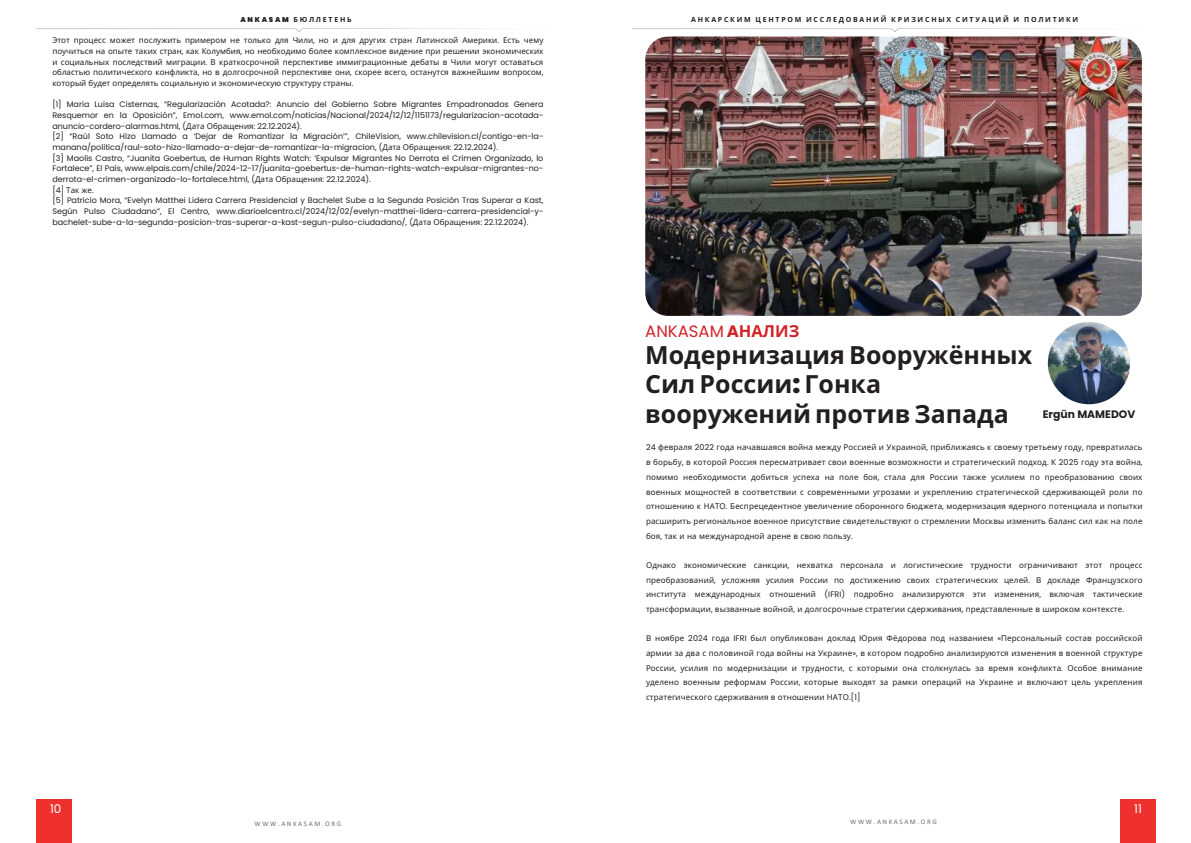
<style>
.page{position:relative;width:1191px;height:843px;background:#fff}
.page>*{position:absolute;margin:0;border:0;box-sizing:border-box;transform-origin:0 0}
.t1{font:700 25px/29.2px "Noto Sans";color:#231f20}
.t2{font:16.5px "Poppins";color:#d2232a}
.t3{font:12px "Poppins";color:#fff}
.t4{font:700 10.8px "Poppins";color:#231f20}
.t5{font:8px/14.7px "Noto Sans";letter-spacing:.015em;color:#231f20;text-align:justify}
.t6{font:8px/10.7px "Poppins";color:#231f20}
.t7{font:700 7px "Noto Sans";letter-spacing:.25em;color:#231f20}
.t8{font:7px "Calibri";letter-spacing:.225em;color:#6d6e70}
.s1{font-family:"Poppins";font-weight:900}
.s2{font-family:"Poppins"}
.s3{font-family:"Noto Sans"}
.s4{font-weight:700}
.s5{font-family:"Noto Sans";font-weight:700}
</style>
<div class="page">
<div style="left:1119px;top:798px;width:36px;height:44px;background:#ee312e"></div>
<div style="left:36px;top:798px;width:35px;height:44px;background:#ee312e"></div>
<img style="left:645px;top:36px;width:496px;height:280px">
<img style="left:1047px;top:322px;width:82px;height:82px;border-radius:50%">
<p class="t7" style="left:240px;top:14px;width:113px"><span class="s1">ANKASAM</span> БЮЛЛЕТЕНЬ</p>
<p class="t7" style="left:691px;top:14px;width:388px">АНКАРСКИМ ЦЕНТРОМ ИССЛЕДОВАНИЙ КРИЗИСНЫХ СИТУАЦИЙ И ПОЛИТИКИ</p>
<p class="t5" style="left:52px;top:35px;width:492px;line-height:10.7px">Этот процесс может послужить примером не только для Чили<span class="s2">,</span> но и для других стран Латинской Америки<span class="s2">.</span> Есть чему поучиться на опыте таких стран<span class="s2">,</span> как Колумбия<span class="s2">,</span> но необходимо более комплексное видение при решении экономических и социальных последствий миграции<span class="s2">.</span> В краткосрочной перспективе иммиграционные дебаты в Чили могут оставаться областью политического конфликта<span class="s2">,</span> но в долгосрочной перспективе они<span class="s2">,</span> скорее всего<span class="s2">,</span> останутся важнейшим вопросом<span class="s2">, </span>который будет определять социальную и экономическую структуру страны<span class="s2">.</span></p>
<p class="t6" style="left:52px;top:99px;width:492px">[1] Maria Luisa Cisternas, “Regularización Acotada?: Anuncio del Gobierno Sobre Migrantes Empadronados Genera Resquemor en la Oposición”, Emol.com, www.emol.com/noticias/Nacional/2024/12/12/1151173/regularizacion-acotada&shy;anuncio-cordero-alarmas.html, (<span class="s3">Дата Обращения</span>: 22.12.2024).<br>[2] “Raúl Soto Hizo Llamado a ‘Dejar de Romantizar la Migración’”, ChileVision, www.chilevision.cl/contigo-en-la&shy;manana/politica/raul-soto-hizo-llamado-a-dejar-de-romantizar-la-migracion, (<span class="s3">Дата Обращения</span>: 22.12.2024).<br>[3] Maolis Castro, “Juanita Goebertus, de Human Rights Watch: ‘Expulsar Migrantes No Derrota el Crimen Organizado, lo Fortalece”, El País, www.elpais.com/chile/2024-12-17/juanita-goebertus-de-human-rights-watch-expulsar-migrantes-no&shy;derrota-el-crimen-organizado-lo-fortalece.html, (<span class="s3">Дата Обращения</span>: 22.12.2024).</p>
<p class="t5" style="left:52px;top:182px;width:43px"><span class="s2">[4]</span> Так же<span class="s2">.</span></p>
<p class="t6" style="left:52px;top:195px;width:492px;text-align:justify">[5] Patricio Mora, “Evelyn Matthei Lidera Carrera Presidencial y Bachelet Sube a la Segunda Posición Tras Superar a Kast, Según Pulso Ciudadano”, El Centro, www.diarioelcentro.cl/2024/12/02/evelyn-matthei-lidera-carrera-presidencial-y&shy;bachelet-sube-a-la-segunda-posicion-tras-superar-a-kast-segun-pulso-ciudadano/, (<span class="s3">Дата Обращения</span>: 22.12.2024).</p>
<h2 class="t2" style="left:645px;top:319px;width:156px">ANKASAM <span class="s4">A</span><span class="s5">НАЛИЗ</span></h2>
<h1 class="t1" style="left:645px;top:339px;width:388px">Модернизация Вооружённых<br>Сил России<span class="s1">:</span> Гонка вооружений против Запада</h1>
<h3 class="t4" style="left:1042px;top:406px;width:94px">Ergün MAMEDOV</h3>
<p class="t5" style="left:646px;top:440px;width:498px"><span class="s2">24</span> февраля <span class="s2">2022</span> года начавшаяся война между Россией и Украиной<span class="s2">,</span> приближаясь к своему третьему году<span class="s2">,</span> превратилась в борьбу<span class="s2">,</span> в которой Россия пересматривает свои военные возможности и стратегический подход<span class="s2">.</span> К <span class="s2">2025</span> году эта война<span class="s2">, </span>помимо необходимости добиться успеха на поле боя<span class="s2">,</span> стала для России также усилием по преобразованию своих военных мощностей в соответствии с современными угрозами и укреплению стратегической сдерживающей роли по отношению к НАТО<span class="s2">.</span> Беспрецедентное увеличение оборонного бюджета<span class="s2">,</span> модернизация ядерного потенциала и попытки расширить региональное военное присутствие свидетельствуют о стремлении Москвы изменить баланс сил как на поле боя<span class="s2">,</span> так и на международной арене в свою пользу<span class="s2">.</span></p>
<p class="t5" style="left:646px;top:557px;width:498px">Однако экономические санкции<span class="s2">,</span> нехватка персонала и логистические трудности ограничивают этот процесс преобразований<span class="s2">,</span> усложняя усилия России по достижению своих стратегических целей<span class="s2">.</span> В докладе Французского института международных отношений <span class="s2">(IFRI)</span> подробно анализируются эти изменения<span class="s2">,</span> включая тактические трансформации<span class="s2">,</span> вызванные войной<span class="s2">,</span> и долгосрочные стратегии сдерживания<span class="s2">,</span> представленные в широком контексте<span class="s2">.</span></p>
<p class="t5" style="left:646px;top:630px;width:498px">В ноябре <span class="s2">2024</span> года <span class="s2">IFRI</span> был опубликован доклад Юрия Фёдорова под названием <span class="s2">«</span>Персональный состав российской армии за два с половиной года войны на Украине<span class="s2">»,</span> в котором подробно анализируются изменения в военной структуре России<span class="s2">,</span> усилия по модернизации и трудности<span class="s2">,</span> с которыми она столкнулась за время конфликта<span class="s2">.</span> Особое внимание уделено военным реформам России<span class="s2">,</span> которые выходят за рамки операций на Украине и включают цель укрепления стратегического сдерживания в отношении НАТО<span class="s2">.[1]</span></p>
<h3 class="t3" style="left:50px;top:800px;width:13px">10</h3>
<h3 class="t3" style="left:1134px;top:800px;width:9px">11</h3>
<p class="t8" style="left:254px;top:820px;width:88px">WWW.ANKASAM.ORG</p>
<p class="t8" style="left:850px;top:818px;width:88px">WWW.ANKASAM.ORG</p>
</div>
